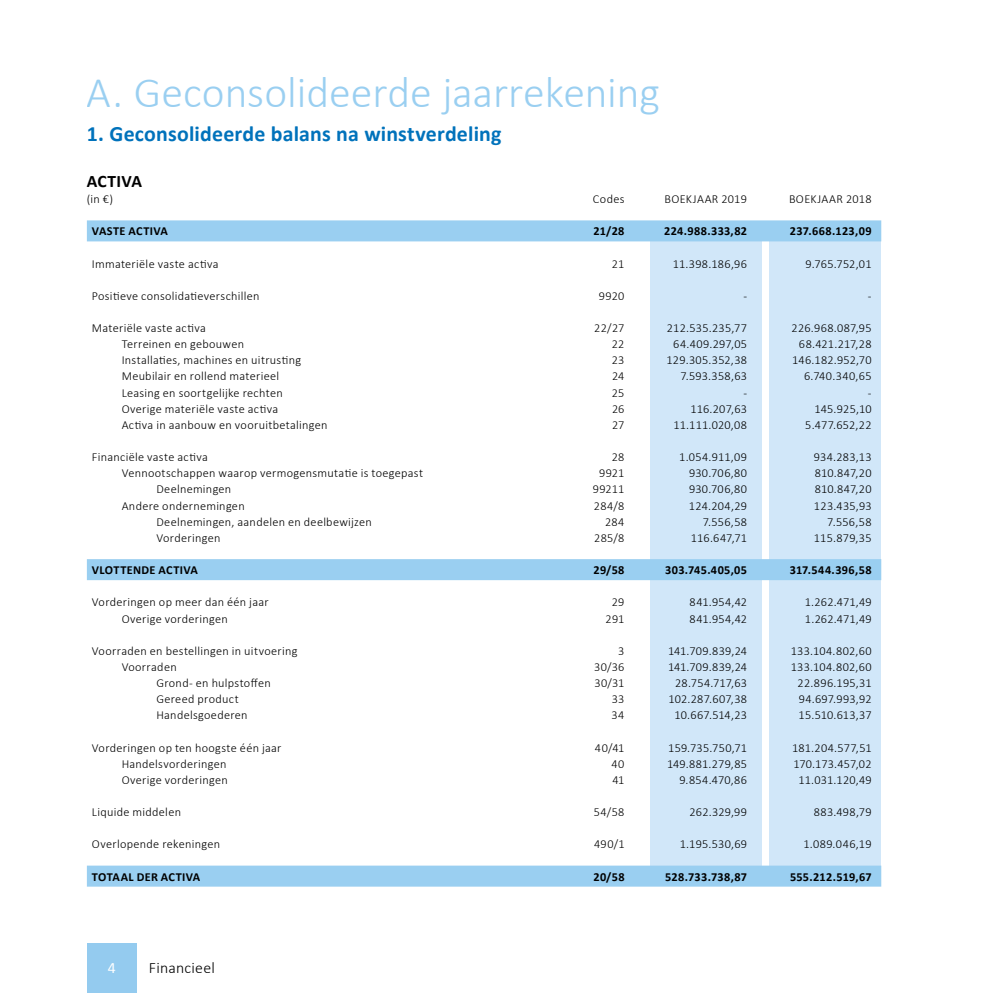
<style>
.page{position:relative;width:993px;height:993px;background:#fff}
.page>*{position:absolute;margin:0;border:0;box-sizing:border-box;transform-origin:0 0}
.t1{font:300 43.75px "Calibri";color:#9acff1}
.t2{font:700 21.88px "Calibri";letter-spacing:.01em;color:#0072bb}
.t3{font:700 17.5px "Calibri";letter-spacing:.015em;color:#000}
.t4{font:300 15.75px "Calibri";letter-spacing:.015em;color:#000}
.t5{font:15.75px "Calibri";color:#fff}
.t6{font:300 12.25px "Calibri";letter-spacing:.025em;color:#000}
.t7{font:700 12.25px "Calibri";letter-spacing:.03em;color:#000}
.t8{font:300 12.25px "Calibri";letter-spacing:.005em;color:#000}
</style>
<div class="page">
<div style="left:87px;top:943px;width:49px;height:49px;background:#94cbef"></div>
<div style="left:650px;top:233px;width:111px;height:643px;background:#d1e7f9"></div>
<div style="left:769px;top:233px;width:112px;height:643px;background:#d1e7f9"></div>
<div style="left:87px;top:220px;width:794px;height:21px;background:#9acff1"></div>
<div style="left:87px;top:559px;width:794px;height:21px;background:#9acff1"></div>
<div style="left:87px;top:865px;width:794px;height:21px;background:#9acff1"></div>
<h1 class="t1" style="left:87px;top:66px;width:574px">A. Geconsolideerde jaarrekening</h1>
<h2 class="t2" style="left:87px;top:119px;width:416px">1. Geconsolideerde balans na winstverdeling</h2>
<h3 class="t3" style="left:87px;top:170px;width:57px">ACTIVA</h3>
<p class="t6" style="left:87px;top:191px;width:28px">(in €)</p>
<p class="t6" style="left:592px;top:191px;width:33px">Codes</p>
<p class="t6" style="left:664px;top:191px;width:84px">BOEKJAAR 2019</p>
<p class="t6" style="left:788px;top:191px;width:84px">BOEKJAAR 2018</p>
<p class="t7" style="left:92px;top:223px;width:78px">VASTE ACTIVA</p>
<p class="t7" style="left:593px;top:223px;width:33px">21/28</p>
<p class="t7" style="left:664px;top:223px;width:84px">224.988.333,82</p>
<p class="t7" style="left:789px;top:223px;width:83px">237.668.123,09</p>
<p class="t6" style="left:92px;top:256px;width:128px">Immateriële vaste activa</p>
<p class="t6" style="left:611px;top:256px;width:14px">21</p>
<p class="t6" style="left:672px;top:256px;width:76px">11.398.186,96</p>
<p class="t6" style="left:805px;top:256px;width:67px">9.765.752,01</p>
<p class="t6" style="left:92px;top:288px;width:169px">Positieve consolidatieverschillen</p>
<p class="t6" style="left:598px;top:288px;width:27px">9920</p>
<p class="t6" style="left:743px;top:288px;width:5px">-</p>
<p class="t6" style="left:867px;top:288px;width:5px">-</p>
<p class="t6" style="left:92px;top:320px;width:116px">Materiële vaste activa</p>
<p class="t6" style="left:594px;top:320px;width:32px">22/27</p>
<p class="t6" style="left:666px;top:320px;width:82px">212.535.235,77</p>
<p class="t6" style="left:791px;top:320px;width:81px">226.968.087,95</p>
<p class="t6" style="left:122px;top:336px;width:124px">Terreinen en gebouwen</p>
<p class="t6" style="left:611px;top:336px;width:14px">22</p>
<p class="t6" style="left:673px;top:336px;width:75px">64.409.297,05</p>
<p class="t6" style="left:798px;top:336px;width:74px">68.421.217,28</p>
<p class="t6" style="left:122px;top:352px;width:181px">Installaties, machines en uitrusting</p>
<p class="t6" style="left:611px;top:352px;width:14px">23</p>
<p class="t6" style="left:666px;top:352px;width:82px">129.305.352,38</p>
<p class="t6" style="left:791px;top:352px;width:81px">146.182.952,70</p>
<p class="t6" style="left:122px;top:368px;width:159px">Meubilair en rollend materieel</p>
<p class="t6" style="left:612px;top:368px;width:14px">24</p>
<p class="t6" style="left:680px;top:368px;width:68px">7.593.358,63</p>
<p class="t6" style="left:803px;top:368px;width:69px">6.740.340,65</p>
<p class="t6" style="left:122px;top:385px;width:162px">Leasing en soortgelijke rechten</p>
<p class="t6" style="left:611px;top:385px;width:14px">25</p>
<p class="t6" style="left:743px;top:385px;width:5px">-</p>
<p class="t6" style="left:867px;top:385px;width:5px">-</p>
<p class="t6" style="left:122px;top:401px;width:158px">Overige materiële vaste activa</p>
<p class="t6" style="left:611px;top:401px;width:14px">26</p>
<p class="t6" style="left:690px;top:401px;width:58px">116.207,63</p>
<p class="t6" style="left:814px;top:401px;width:58px">145.925,10</p>
<p class="t6" style="left:122px;top:417px;width:207px">Activa in aanbouw en vooruitbetalingen</p>
<p class="t6" style="left:612px;top:417px;width:14px">27</p>
<p class="t6" style="left:673px;top:417px;width:75px">11.111.020,08</p>
<p class="t6" style="left:805px;top:417px;width:68px">5.477.652,22</p>
<p class="t6" style="left:92px;top:449px;width:118px">Financiële vaste activa</p>
<p class="t6" style="left:611px;top:449px;width:14px">28</p>
<p class="t6" style="left:679px;top:449px;width:69px">1.054.911,09</p>
<p class="t6" style="left:813px;top:449px;width:59px">934.283,13</p>
<p class="t6" style="left:122px;top:465px;width:303px">Vennootschappen waarop vermogensmutatie is toegepast</p>
<p class="t6" style="left:599px;top:465px;width:27px">9921</p>
<p class="t6" style="left:688px;top:465px;width:60px">930.706,80</p>
<p class="t6" style="left:814px;top:465px;width:58px">810.847,20</p>
<p class="t6" style="left:156px;top:481px;width:76px">Deelnemingen</p>
<p class="t6" style="left:592px;top:481px;width:33px">99211</p>
<p class="t6" style="left:688px;top:481px;width:60px">930.706,80</p>
<p class="t6" style="left:814px;top:481px;width:58px">810.847,20</p>
<p class="t6" style="left:122px;top:497px;width:124px">Andere ondernemingen</p>
<p class="t6" style="left:593px;top:497px;width:32px">284/8</p>
<p class="t6" style="left:688px;top:497px;width:60px">124.204,29</p>
<p class="t6" style="left:813px;top:497px;width:59px">123.435,93</p>
<p class="t6" style="left:156px;top:514px;width:217px">Deelnemingen, aandelen en deelbewijzen</p>
<p class="t6" style="left:605px;top:514px;width:21px">284</p>
<p class="t6" style="left:702px;top:514px;width:46px">7.556,58</p>
<p class="t6" style="left:826px;top:514px;width:46px">7.556,58</p>
<p class="t6" style="left:156px;top:530px;width:65px">Vorderingen</p>
<p class="t6" style="left:594px;top:530px;width:32px">285/8</p>
<p class="t6" style="left:690px;top:530px;width:58px">116.647,71</p>
<p class="t6" style="left:813px;top:530px;width:59px">115.879,35</p>
<p class="t7" style="left:92px;top:562px;width:108px">VLOTTENDE ACTIVA</p>
<p class="t7" style="left:593px;top:562px;width:32px">29/58</p>
<p class="t7" style="left:665px;top:562px;width:83px">303.745.405,05</p>
<p class="t7" style="left:789px;top:562px;width:83px">317.544.396,58</p>
<p class="t6" style="left:92px;top:594px;width:178px">Vorderingen op meer dan één jaar</p>
<p class="t6" style="left:611px;top:594px;width:14px">29</p>
<p class="t6" style="left:689px;top:594px;width:59px">841.954,42</p>
<p class="t6" style="left:804px;top:594px;width:68px">1.262.471,49</p>
<p class="t6" style="left:122px;top:610px;width:108px">Overige vorderingen</p>
<p class="t6" style="left:605px;top:610px;width:21px">291</p>
<p class="t6" style="left:689px;top:610px;width:59px">841.954,42</p>
<p class="t6" style="left:804px;top:610px;width:68px">1.262.471,49</p>
<p class="t6" style="left:92px;top:643px;width:207px">Voorraden en bestellingen in uitvoering</p>
<p class="t6" style="left:618px;top:643px;width:8px">3</p>
<p class="t6" style="left:667px;top:643px;width:81px">141.709.839,24</p>
<p class="t6" style="left:790px;top:643px;width:82px">133.104.802,60</p>
<p class="t6" style="left:122px;top:659px;width:57px">Voorraden</p>
<p class="t6" style="left:594px;top:659px;width:32px">30/36</p>
<p class="t6" style="left:667px;top:659px;width:81px">141.709.839,24</p>
<p class="t6" style="left:790px;top:659px;width:82px">133.104.802,60</p>
<p class="t6" style="left:156px;top:675px;width:116px">Grond- en hulpstoffen</p>
<p class="t6" style="left:594px;top:675px;width:32px">30/31</p>
<p class="t6" style="left:674px;top:675px;width:73px">28.754.717,63</p>
<p class="t6" style="left:797px;top:675px;width:75px">22.896.195,31</p>
<p class="t6" style="left:156px;top:691px;width:84px">Gereed product</p>
<p class="t6" style="left:611px;top:691px;width:14px">33</p>
<p class="t6" style="left:668px;top:691px;width:80px">102.287.607,38</p>
<p class="t6" style="left:798px;top:691px;width:74px">94.697.993,92</p>
<p class="t6" style="left:156px;top:707px;width:93px">Handelsgoederen</p>
<p class="t6" style="left:611px;top:707px;width:14px">34</p>
<p class="t6" style="left:674px;top:707px;width:74px">10.667.514,23</p>
<p class="t8" style="left:798px;top:707px;width:75px">15.510.613,37</p>
<p class="t6" style="left:92px;top:739px;width:191px">Vorderingen op ten hoogste één jaar</p>
<p class="t6" style="left:594px;top:739px;width:31px">40/41</p>
<p class="t6" style="left:668px;top:739px;width:80px">159.735.750,71</p>
<p class="t6" style="left:791px;top:739px;width:81px">181.204.577,51</p>
<p class="t6" style="left:122px;top:755px;width:106px">Handelsvorderingen</p>
<p class="t6" style="left:611px;top:755px;width:14px">40</p>
<p class="t6" style="left:666px;top:755px;width:81px">149.881.279,85</p>
<p class="t6" style="left:793px;top:755px;width:80px">170.173.457,02</p>
<p class="t6" style="left:122px;top:771px;width:108px">Overige vorderingen</p>
<p class="t6" style="left:612px;top:771px;width:14px">41</p>
<p class="t6" style="left:679px;top:771px;width:69px">9.854.470,86</p>
<p class="t6" style="left:798px;top:771px;width:75px">11.031.120,49</p>
<p class="t6" style="left:92px;top:804px;width:91px">Liquide middelen</p>
<p class="t6" style="left:593px;top:804px;width:32px">54/58</p>
<p class="t6" style="left:689px;top:804px;width:59px">262.329,99</p>
<p class="t6" style="left:813px;top:804px;width:59px">883.498,79</p>
<p class="t6" style="left:92px;top:836px;width:130px">Overlopende rekeningen</p>
<p class="t6" style="left:594px;top:836px;width:32px">490/1</p>
<p class="t6" style="left:679px;top:836px;width:69px">1.195.530,69</p>
<p class="t6" style="left:803px;top:836px;width:70px">1.089.046,19</p>
<p class="t7" style="left:92px;top:868px;width:110px">TOTAAL DER ACTIVA</p>
<p class="t7" style="left:593px;top:868px;width:33px">20/58</p>
<p class="t7" style="left:665px;top:868px;width:83px">528.733.738,87</p>
<p class="t7" style="left:789px;top:868px;width:83px">555.212.519,67</p>
<p class="t5" style="left:108px;top:957px;width:9px">4</p>
<p class="t4" style="left:149px;top:957px;width:67px">Financieel</p>
</div>
